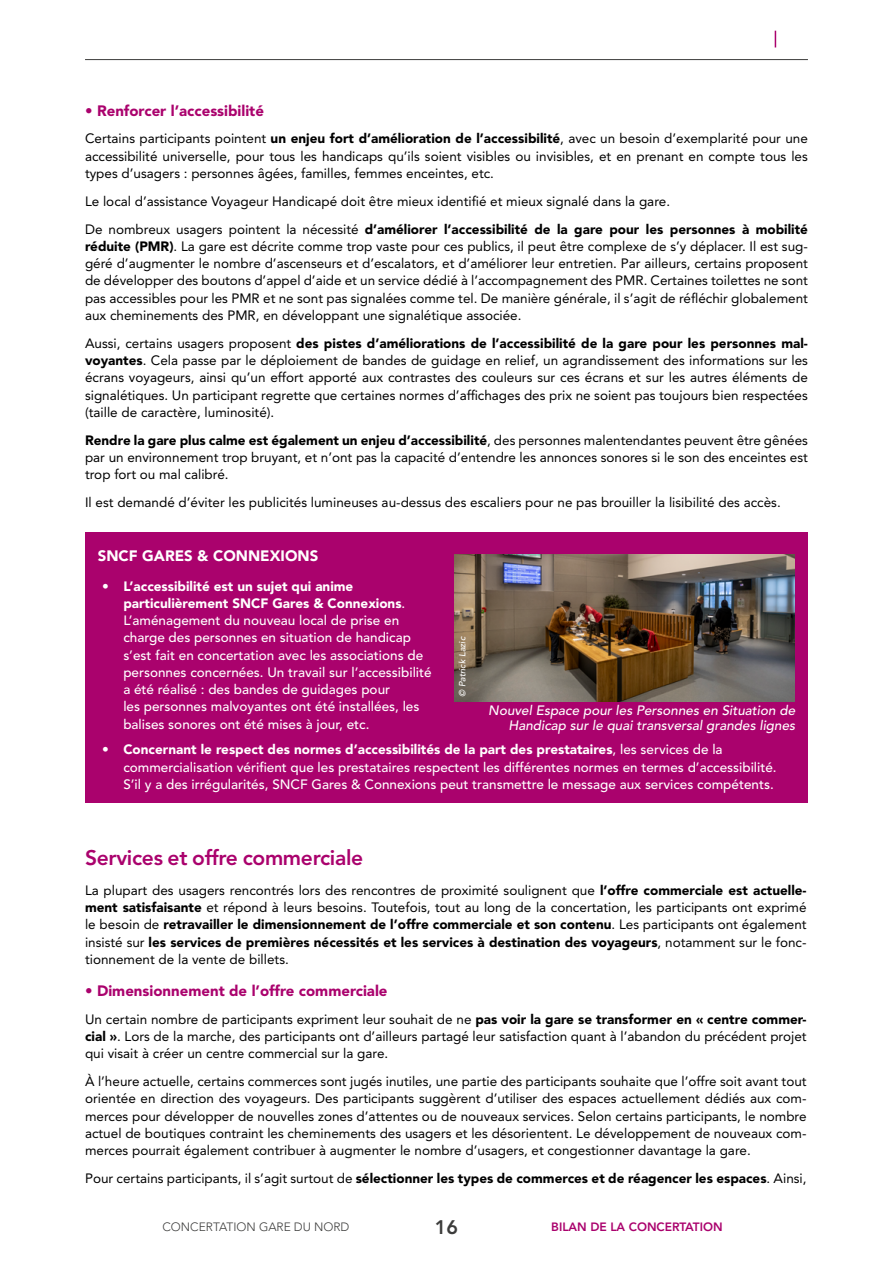
<style>
.page{position:relative;width:893px;height:1263px;background:#fff}
.page>*{position:absolute;margin:0;border:0;box-sizing:border-box;transform-origin:0 0}
.t1{font:800 21px "Avenir LT Std";letter-spacing:-.015em;color:#aa026d}
.t2{font:800 19.5px "Avenir LT Std";color:#3c3c3b}
.Synthese_inter{font:900 15px "Avenir LT Std";color:#aa026d}
.RDMO_-_H1{font:900 15px "Avenir LT Std";color:#fff}
.Texte_courant{font:13.5px/17.2px "Avenir LT Std";color:#000;text-align:justify}
.t3{font:500 13.5px/17.2px "Avenir LT Std";color:#fff}
.Texte_courant-2{font:900 13.5px "Avenir LT Std";color:#000}
.Légendes{font:italic 500 13.5px/15px "Avenir LT Std";color:#fff;text-align:right}
.t4{font:300 12px "Avenir LT Std";color:#3c3c3b}
.t5{font:800 12px "Avenir LT Std";color:#aa026d}
.Légendes-2{font:italic 500 9px "Avenir LT Std";color:#fff}
.s1{font-weight:900}
.s2{font-weight:400}
</style>
<div class="page">
<svg style="left:775px;top:31px;width:1px;height:16px"></svg>
<div style="left:85px;top:532px;width:723px;height:43px;background:#aa026d"></div>
<div style="left:85px;top:570px;width:723px;height:172px;background:#aa026d"></div>
<div style="left:85px;top:733px;width:723px;height:70px;background:#aa026d"></div>
<img style="left:455px;top:554px;width:340px;height:147px">
<hr style="left:85px;top:59px;width:723px;height:1px;background:#3c3c3b">
<p class="Synthese_inter" style="left:85px;top:101px;width:180px">• Renforcer l’accessibilité</p>
<p class="Texte_courant" style="left:85px;top:130px;width:724px">Certains participants pointent <span class="s1">un enjeu fort d’amélioration de l’accessibilité</span>, avec un besoin d’exemplarité pour une accessibilité universelle, pour tous les handicaps qu’ils soient visibles ou invisibles, et en prenant en compte tous les types d’usagers : personnes âgées, familles, femmes enceintes, etc.</p>
<p class="Texte_courant" style="left:85px;top:193px;width:584px">Le local d’assistance Voyageur Handicapé doit être mieux identifié et mieux signalé dans la gare.</p>
<p class="Texte_courant" style="left:85px;top:221px;width:724px">De nombreux usagers pointent la nécessité <span class="s1">d’améliorer l’accessibilité de la gare pour les personnes à mobilité réduite (PMR)</span>. La gare est décrite comme trop vaste pour ces publics, il peut être complexe de s’y déplacer. Il est sug&shy;géré d’augmenter le nombre d’ascenseurs et d’escalators, et d’améliorer leur entretien. Par ailleurs, certains proposent de développer des boutons d’appel d’aide et un service dédié à l’accompagnement des PMR. Certaines toilettes ne sont pas accessibles pour les PMR et ne sont pas signalées comme tel. De manière générale, il s’agit de réfléchir globalement aux cheminements des PMR, en développant une signalétique associée.</p>
<p class="Texte_courant" style="left:85px;top:335px;width:724px">Aussi, certains usagers proposent <span class="s1">des pistes d’améliorations de l’accessibilité de la gare pour les personnes mal&shy;voyantes</span>. Cela passe par le déploiement de bandes de guidage en relief, un agrandissement des informations sur les écrans voyageurs, ainsi qu’un effort apporté aux contrastes des couleurs sur ces écrans et sur les autres éléments de signalétiques. Un participant regrette que certaines normes d’affichages des prix ne soient pas toujours bien respectées (taille de caractère, luminosité).</p>
<p class="Texte_courant" style="left:85px;top:432px;width:724px"><span class="s1">Rendre la gare plus calme est également un enjeu d’accessibilité</span>, des personnes malentendantes peuvent être gênées par un environnement trop bruyant, et n’ont pas la capacité d’entendre les annonces sonores si le son des enceintes est trop fort ou mal calibré.</p>
<p class="Texte_courant" style="left:85px;top:494px;width:695px">Il est demandé d’éviter les publicités lumineuses au-dessus des escaliers pour ne pas brouiller la lisibilité des accès.</p>
<p class="RDMO_-_H1" style="left:98px;top:546px;width:222px">SNCF GARES &amp; CONNEXIONS</p>
<p class="t3" style="left:123px;top:578px;width:310px;text-indent:-21px"><span class="s1">• L’accessibilité est un sujet qui anime particulièrement SNCF Gares &amp; Connexions</span>.<br>L’aménagement du nouveau local de prise en charge des personnes en situation de handicap s’est fait en concertation avec les associations de personnes concernées. Un travail sur l’accessibilité a été réalisé : des bandes de guidages pour<br>les personnes malvoyantes ont été installées, les balises sonores ont été mises à jour, etc.</p>
<p class="t3" style="left:123px;top:741px;width:655px;text-indent:-21px"><span class="s1">• Concernant le respect des normes d’accessibilités de la part des prestataires</span>, les services de la commercialisation vérifient que les prestataires respectent les différentes normes en termes d’accessibilité.<br>S’il y a des irrégularités, SNCF Gares &amp; Connexions peut transmettre le message aux services compétents.</p>
<p class="Légendes-2" style="left:457px;top:697px;width:62px;rotate:-90deg">© Patrick Lazic</p>
<p class="Légendes" style="left:488px;top:704px;width:308px">Nouvel Espace pour les Personnes en Situation de<br>Handicap sur le quai transversal grandes lignes</p>
<h3 class="t1" style="left:85px;top:845px;width:280px">Services et offre commerciale</h3>
<p class="Texte_courant" style="left:85px;top:881px;width:723px">La plupart des usagers rencontrés lors des rencontres de proximité soulignent que <span class="s1">l’offre commerciale est actuelle&shy;ment satisfaisante</span> et répond à leurs besoins. Toutefois, tout au long de la concertation, les participants ont exprimé le besoin de <span class="s1">retravailler le dimensionnement de l’offre commerciale et son contenu</span>. Les participants ont également insisté sur <span class="s1">les services de premières nécessités et les services à destination des voyageurs</span>, notamment sur le fonc&shy;tionnement de la vente de billets.</p>
<p class="Synthese_inter" style="left:85px;top:981px;width:304px">• Dimensionnement de l’offre commerciale</p>
<p class="Texte_courant" style="left:85px;top:1010px;width:723px">Un certain nombre de participants expriment leur souhait de ne <span class="s1">pas voir la gare se transformer en « centre commer&shy;cial »</span>. Lors de la marche, des participants ont d’ailleurs partagé leur satisfaction quant à l’abandon du précédent projet qui visait à créer un centre commercial sur la gare.</p>
<p class="Texte_courant" style="left:85px;top:1073px;width:723px">À l’heure actuelle, certains commerces sont jugés inutiles, une partie des participants souhaite que l’offre soit avant tout orientée en direction des voyageurs. Des participants suggèrent d’utiliser des espaces actuellement dédiés aux com&shy;merces pour développer de nouvelles zones d’attentes ou de nouveaux services. Selon certains participants, le nombre actuel de boutiques contraint les cheminements des usagers et les désorientent. Le développement de nouveaux com&shy;merces pourrait également contribuer à augmenter le nombre d’usagers, et congestionner davantage la gare.</p>
<p class="Texte_courant-2" style="left:85px;top:1170px;width:723px"><span class="s2">Pour certains participants, il s’agit surtout de</span> sélectionner les types de commerces et de réagencer les espaces<span class="s2">. Ainsi,</span></p>
<p class="t4" style="left:163px;top:1220px;width:188px">CONCERTATION GARE DU NORD</p>
<p class="t2" style="left:435px;top:1216px;width:25px">16</p>
<p class="t5" style="left:551px;top:1220px;width:173px">BILAN DE LA CONCERTATION</p>
</div>
